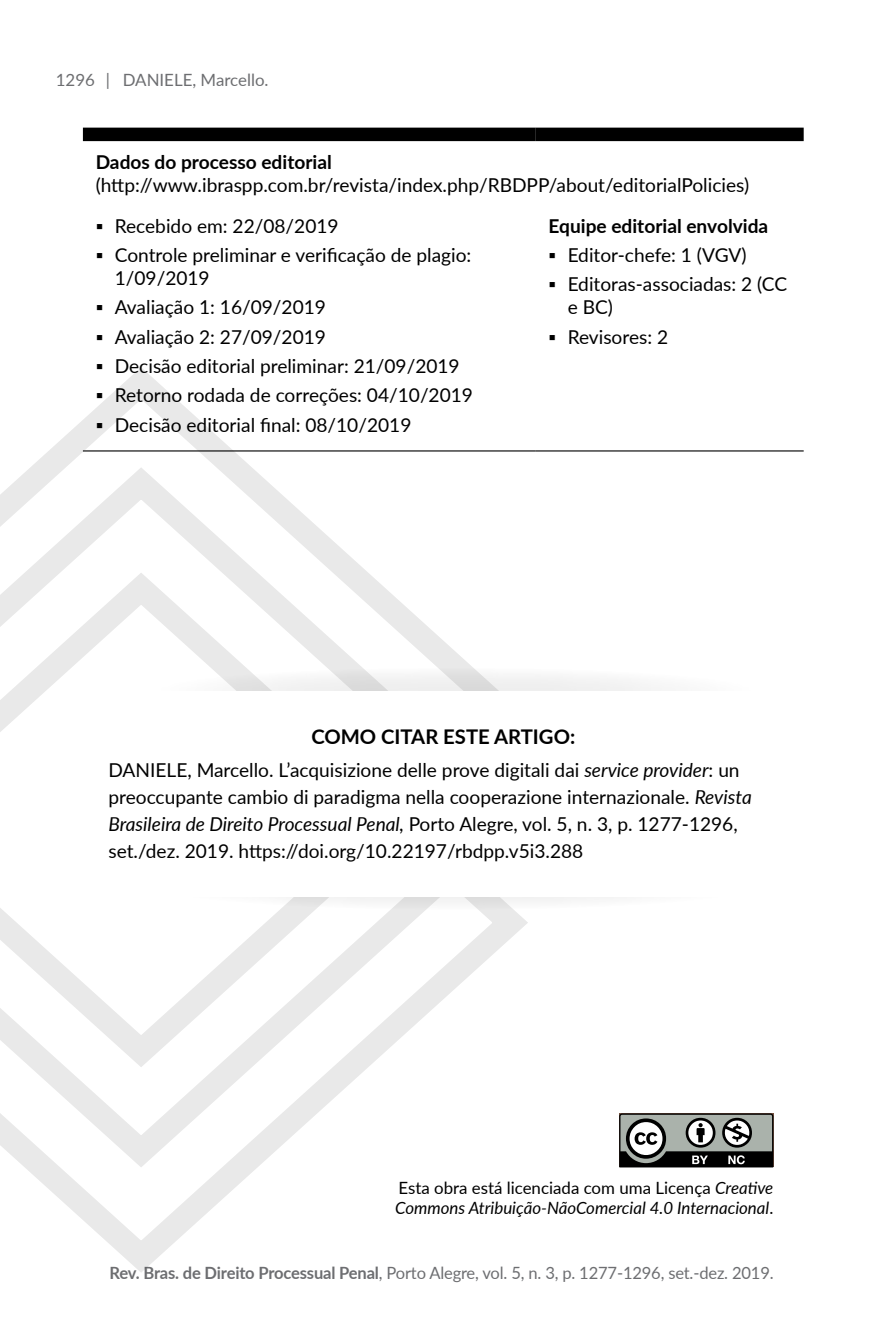
<style>
.page{position:relative;width:893px;height:1340px;background:#fff}
.page>*{position:absolute;margin:0;border:0;box-sizing:border-box;transform-origin:0 0}
.t1{font:700 20.25px "Lato";color:#000}
.t2{font:19.12px/27px "Lato";color:#000}
.t3{font:700 19.12px "Lato";color:#000}
.t4{font:16.88px "Lato";letter-spacing:-.01em;color:#6d6e71}
.t5{font:italic 16.88px/20.2px "Lato";color:#000}
.s1{font-style:italic}
.s2{font-style:normal}
.s3{font-weight:700}
</style>
<div class="page">
<svg style="left:49px;top:367px;width:183px;height:84px"></svg>
<svg style="left:0;top:451px;width:530px;height:105px"></svg>
<svg style="left:0;top:556px;width:528px;height:716px"></svg>
<svg style="left:153px;top:667px;width:606px;height:47px;fill:#f4f4f4"></svg>
<svg style="left:153px;top:862px;width:606px;height:48px"></svg>
<div style="left:151px;top:691px;width:625px;height:205px;background:#fff"></div>
<div style="left:83px;top:128px;width:453px;height:13px;background:#000"></div>
<div style="left:536px;top:128px;width:268px;height:13px;background:#000"></div>
<hr style="left:83px;top:450px;width:453px;height:1px;background:#000">
<hr style="left:536px;top:450px;width:268px;height:1px;background:#000">
<svg style="left:619px;top:1113px;width:155px;height:55px"></svg>
<p class="t4" style="left:56px;top:67px;width:90px">1296 | Daniele</p>
<p class="t4" style="left:192px;top:67px;width:78px">, Marcello.</p>
<p class="t3" style="left:96px;top:148px;width:238px">Dados do processo editorial</p>
<p class="t2" style="left:96px;top:171px;width:655px">(http://www.ibraspp.com.br/revista/index.php/RBDPP/about/editorialPolicies)</p>
<p class="t2" style="left:96px;top:211px;width:244px">▪ Recebido em: 22/08/2019</p>
<p class="t2" style="left:115px;top:243px;width:358px;line-height:22.9px;text-indent:-19px">▪ Controle preliminar e verificação de plagio:<br>1/09/2019</p>
<p class="t2" style="left:96px;top:293px;width:232px">▪ Avaliação 1: 16/09/2019</p>
<p class="t2" style="left:96px;top:322px;width:232px">▪ Avaliação 2: 27/09/2019</p>
<p class="t2" style="left:96px;top:352px;width:366px">▪ Decisão editorial preliminar: 21/09/2019</p>
<p class="t2" style="left:96px;top:381px;width:379px">▪ Retorno rodada de correções: 04/10/2019</p>
<p class="t2" style="left:96px;top:410px;width:317px">▪ Decisão editorial final: 08/10/2019</p>
<p class="t3" style="left:548px;top:212px;width:221px">Equipe editorial envolvida</p>
<p class="t2" style="left:548px;top:241px;width:200px">▪ Editor-chefe: 1 (VGV)</p>
<p class="t2" style="left:568px;top:272px;width:221px;line-height:22.9px;text-indent:-19px">▪ Editoras-associadas: 2 (CC e BC)</p>
<p class="t2" style="left:548px;top:322px;width:121px">▪ Revisores: 2</p>
<p class="t1" style="left:311px;top:721px;width:17px">COMO</p>
<p class="t1" style="left:381px;top:721px;width:75px">CITARESTE</p>
<p class="t1" style="left:494px;top:721px;width:83px">ARTIGO:</p>
<p class="t2" style="left:108px;top:756px;width:645px">DANIELE, Marcello. L’acquisizione delle prove digitali dai <span class="s1">service provider</span>: un preoccupante cambio di paradigma nella cooperazione internazionale. <span class="s1">Revista Brasileira de Direito Processual Penal,</span> Porto Alegre, vol. 5, n. 3, p. 1277-1296, set./dez. 2019. https://doi.org/10.22197/rbdpp.v5i3.288</p>
<p class="t5" style="left:395px;top:1177px;width:380px"><span class="s2">Esta obra está licenciada com uma Licença</span> Creative<br>Commons Atribuição-NãoComercial 4.0 Internacional<span class="s2">.</span></p>
<p class="t4" style="left:110px;top:1260px;width:666px"><span class="s3">Rev. Bras. de Direito Processual Penal</span>, Porto Alegre, vol. 5, n. 3, p. 1277-1296, set.-dez. 2019.</p>
</div>
